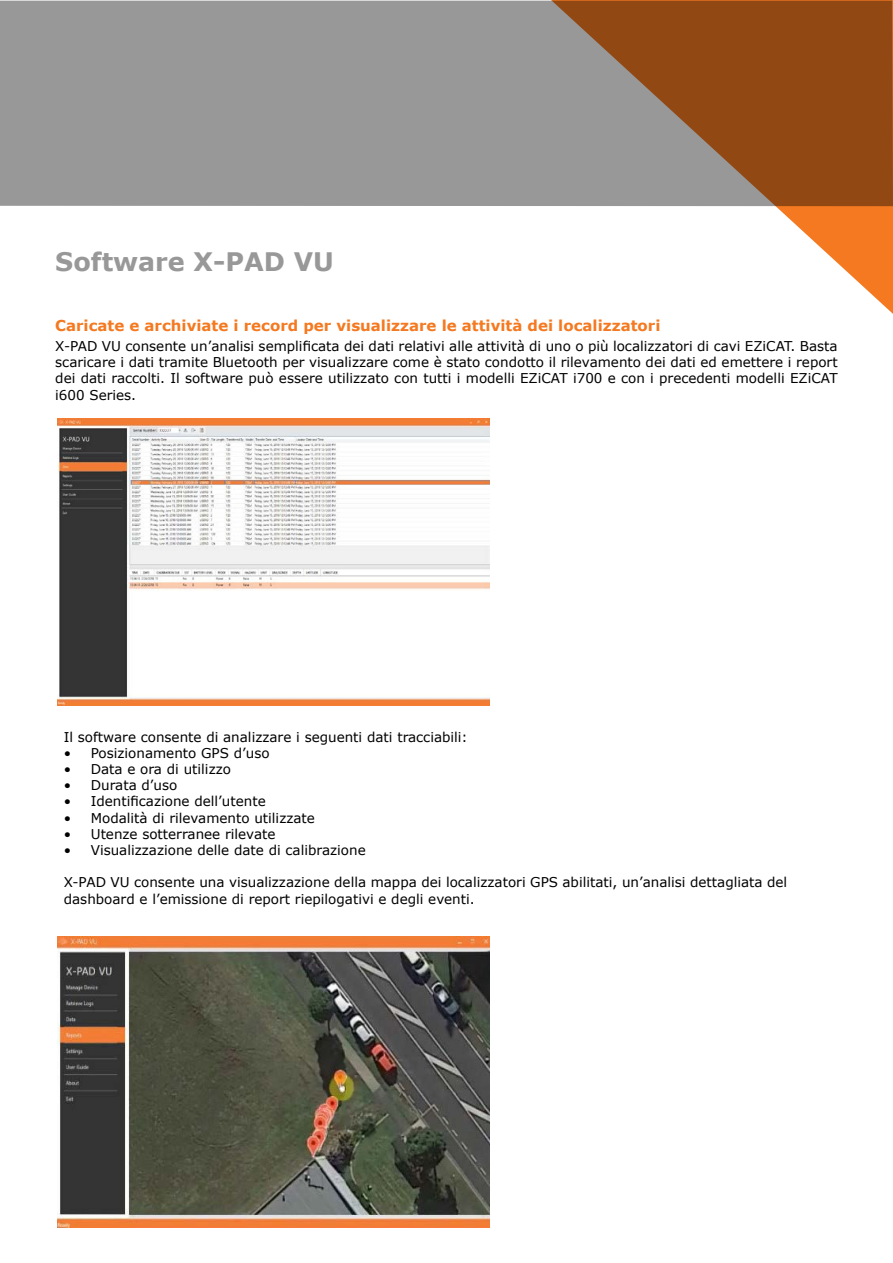
<style>
.page{position:relative;width:893px;height:1263px;background:#fff}
.page>*{position:absolute;margin:0;border:0;box-sizing:border-box;transform-origin:0 0}
.t1{font:700 25.5px "Verdana";color:#989898}
.t2{font:700 15px "Verdana";color:#f47920}
.t3{font:13.5px/16.2px "Verdana";color:#000;text-align:justify}
</style>
<div class="page">
<div style="left:0;top:1px;width:540px;height:205px;background:#989898"></div>
<svg style="left:540px;top:0;width:353px;height:314px"></svg>
<img style="left:57px;top:418px;width:432px;height:288px">
<img style="left:57px;top:937px;width:432px;height:290px">
<h1 class="t1" style="left:55px;top:243px;width:280px">Software X-PAD VU</h1>
<p class="t2" style="left:55px;top:314px;width:607px">Caricate e archiviate i record per visualizzare le attività dei localizzatori</p>
<p class="t3" style="left:55px;top:338px;width:784px">X-PAD VU consente un’analisi semplificata dei dati relativi alle attività di uno o più localizzatori di cavi EZiCAT. Basta scaricare i dati tramite Bluetooth per visualizzare come è stato condotto il rilevamento dei dati ed emettere i report dei dati raccolti. Il software può essere utilizzato con tutti i modelli EZiCAT i700 e con i precedenti modelli EZiCAT i600 Series.</p>
<p class="t3" style="left:64px;top:728px;width:405px">Il software consente di analizzare i seguenti dati tracciabili:</p>
<p class="t3" style="left:64px;top:744px;width:207px">• Posizionamento GPS d’uso</p>
<p class="t3" style="left:64px;top:761px;width:169px">• Data e ora di utilizzo</p>
<p class="t3" style="left:64px;top:777px;width:115px">• Durata d’uso</p>
<p class="t3" style="left:64px;top:793px;width:203px">• Identificazione dell’utente</p>
<p class="t3" style="left:64px;top:809px;width:253px">• Modalità di rilevamento utilizzate</p>
<p class="t3" style="left:64px;top:825px;width:213px">• Utenze sotterranee rilevate</p>
<p class="t3" style="left:64px;top:842px;width:303px">• Visualizzazione delle date di calibrazione</p>
<p class="t3" style="left:64px;top:874px;width:725px">X-PAD VU consente una visualizzazione della mappa dei localizzatori GPS abilitati, un’analisi dettagliata del dashboard e l’emissione di report riepilogativi e degli eventi.</p>
</div>
